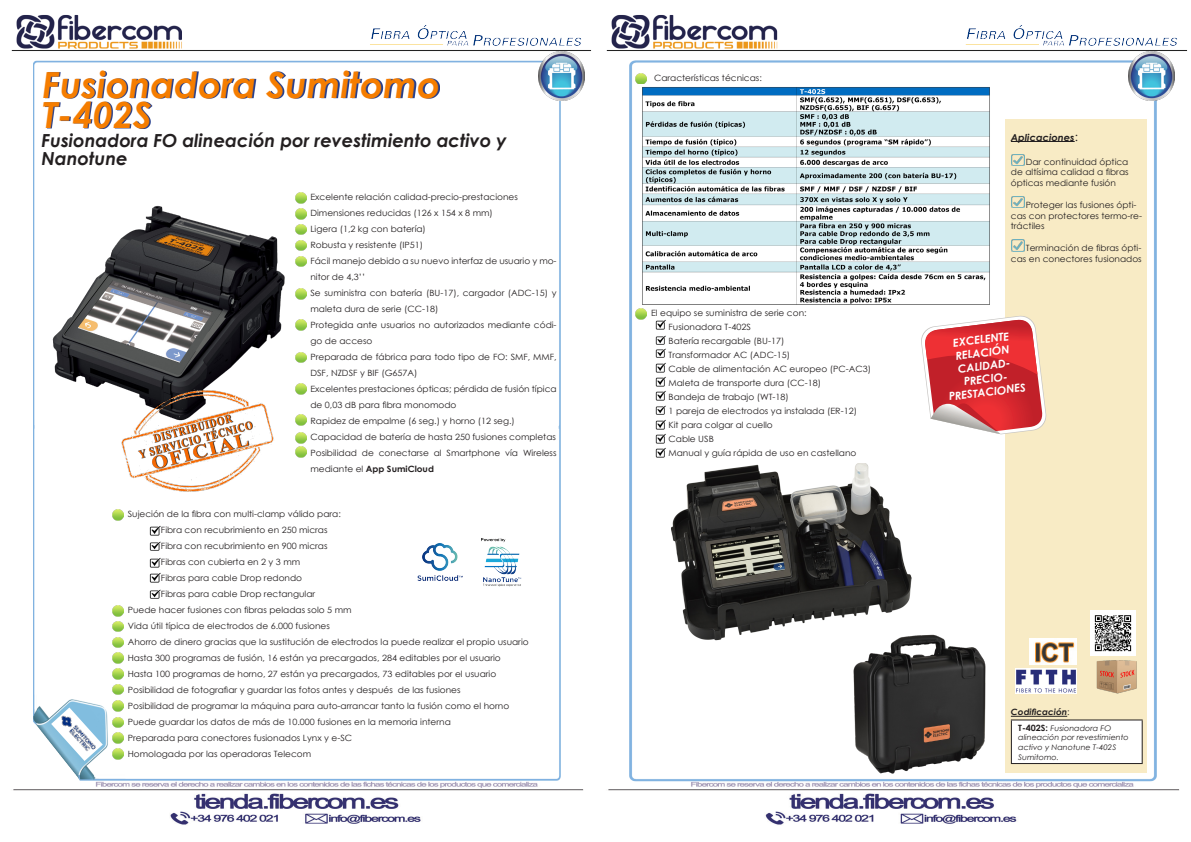
<style>
.page{position:relative;width:1191px;height:842px;background:#fff}
.page>*{position:absolute;margin:0;border:0;box-sizing:border-box;transform-origin:0 0}
.t1{font:italic 700 36px "Century Gothic";color:#f57d00}
.t2{font:italic 700 18px/18px "Century Gothic";color:#231f20}
.t3{font:italic 700 11px "Century Gothic";color:#fff}
.t4{font:italic 700 9.6px "Century Gothic";color:#231f20;scale:1.04 1}
.t5{font:8.6px/16px "Century Gothic";color:#231f20;scale:1.04 1}
.t6{font:italic 700 8.6px "Century Gothic";color:#231f20;scale:1.04 1}
.t7{font:italic 7.7px/9.6px "Century Gothic";color:#231f20;scale:1.04 1}
.s1{font-weight:700}
.s2{font-weight:400;font-style:normal;font-size:11.5px}
.s3{font-weight:400;font-style:normal}
.s4{font-weight:700;font-style:normal;font-size:8.6px}
</style>
<div class="page">
<img style="left:11px;top:15px;width:1177px;height:37px">
<img style="left:13px;top:786px;width:1167px;height:39px">
<img style="left:34px;top:60px;width:533px;height:765px">
<img style="left:629px;top:60px;width:529px;height:726px">
<svg style="left:45px;top:71px;width:394px;height:58px"></svg>
<img style="left:538px;top:52px;width:46px;height:48px">
<img style="left:1128px;top:52px;width:46px;height:48px">
<div style="left:1005px;top:119px;width:142px;height:653px;background:#f8ebc5"></div>
<hr style="left:1011px;top:141px;width:63px;height:1px;background:#231f20">
<hr style="left:1011px;top:716px;width:56px;height:1px;background:#231f20">
<div style="left:1011px;top:720px;width:131px;height:43px;background:#fff"></div>
<hr style="left:1011px;top:719px;width:131px;height:1px;background:#231f20">
<hr style="left:1011px;top:720px;width:1px;height:43px;background:#231f20">
<hr style="left:1141px;top:720px;width:1px;height:43px;background:#231f20">
<hr style="left:1011px;top:763px;width:131px;height:1px;background:#231f20">
<svg style="left:635px;top:73px;width:11px;height:11px"></svg>
<img style="left:1096px;top:660px;width:41px;height:34px">
<svg style="left:304px;top:193px;width:2px;height:74px"></svg>
<svg style="left:304px;top:288px;width:2px;height:11px"></svg>
<svg style="left:304px;top:320px;width:2px;height:11px"></svg>
<svg style="left:304px;top:352px;width:2px;height:11px"></svg>
<svg style="left:304px;top:384px;width:2px;height:10px"></svg>
<svg style="left:304px;top:415px;width:2px;height:10px"></svg>
<svg style="left:112px;top:510px;width:11px;height:10px"></svg>
<svg style="left:112px;top:717px;width:11px;height:26px"></svg>
<svg style="left:112px;top:749px;width:11px;height:10px"></svg>
<svg style="left:635px;top:309px;width:11px;height:11px"></svg>
<svg style="left:1011px;top:154px;width:13px;height:12px"></svg>
<svg style="left:1011px;top:196px;width:13px;height:12px"></svg>
<svg style="left:1011px;top:240px;width:13px;height:12px"></svg>
<img style="left:33px;top:190px;width:271px;height:241px">
<img style="left:120px;top:389px;width:156px;height:104px">
<svg style="left:112px;top:606px;width:11px;height:105px"></svg>
<svg style="left:150px;top:524px;width:12px;height:76px"></svg>
<img style="left:1015px;top:668px;width:61px;height:26px">
<img style="left:1029px;top:639px;width:47px;height:26px">
<img style="left:639px;top:85px;width:354px;height:221px">
<img style="left:635px;top:463px;width:310px;height:182px">
<img style="left:845px;top:629px;width:156px;height:149px">
<svg style="left:920px;top:315px;width:127px;height:119px"></svg>
<svg style="left:51px;top:707px;width:52px;height:54px"></svg>
<img style="left:55px;top:711px;width:44px;height:46px">
<svg style="left:655px;top:319px;width:12px;height:139px"></svg>
<svg style="left:296px;top:433px;width:10px;height:25px"></svg>
<img style="left:413px;top:538px;width:52px;height:45px">
<img style="left:479px;top:535px;width:46px;height:55px">
<img style="left:1090px;top:610px;width:45px;height:45px">
<p class="t1" style="left:42px;top:58px;width:399px">Fusionadora Sumitomo</p>
<p class="t1" style="left:42px;top:88px;width:111px">T-402S</p>
<p class="t2" style="left:42px;top:131px;width:467px">Fusionadora FO alineación por revestimiento activo y<br>Nanotune</p>
<p class="t5" style="left:310px;top:188px;width:201px">Excelente relación calidad-precio-prestaciones</p>
<p class="t5" style="left:310px;top:204px;width:177px">Dimensiones reducidas (126 x 154 x 8 mm)</p>
<p class="t5" style="left:310px;top:220px;width:112px">Ligera (1,2 kg con batería)</p>
<p class="t5" style="left:310px;top:236px;width:110px">Robusta y resistente (IP51)</p>
<p class="t5" style="left:310px;top:252px;width:238px">Fácil manejo debido a su nuevo interfaz de usuario y mo&shy;nitor de 4,3’’</p>
<p class="t5" style="left:310px;top:284px;width:238px">Se suministra con batería (BU-17), cargador (ADC-15) y maleta dura de serie (CC-18)</p>
<p class="t5" style="left:310px;top:316px;width:238px">Protegida ante usuarios no autorizados mediante códi&shy;go de acceso</p>
<p class="t5" style="left:310px;top:348px;width:238px">Preparada de fábrica para todo tipo de FO: SMF, MMF,<br>DSF, NZDSF y BIF (G657A)</p>
<p class="t5" style="left:310px;top:380px;width:238px">Excelentes prestaciones ópticas; pérdida de fusión típica de 0,03 dB para fibra monomodo</p>
<p class="t5" style="left:310px;top:412px;width:198px">Rapidez de empalme (6 seg.) y horno (12 seg.)</p>
<p class="t5" style="left:310px;top:428px;width:237px">Capacidad de batería de hasta 250 fusiones completas</p>
<p class="t5" style="left:310px;top:444px;width:238px">Posibilidad de conectarse al Smartphone vía Wireless mediante el <span class="s1">App SumiCloud</span></p>
<p class="t5" style="left:128px;top:505px;width:206px">Sujeción de la fibra con multi-clamp válido para:</p>
<p class="t5" style="left:161px;top:521px;width:162px">Fibra con recubrimiento en 250 micras</p>
<p class="t5" style="left:161px;top:537px;width:162px">Fibra con recubrimiento en 900 micras</p>
<p class="t5" style="left:161px;top:553px;width:135px">Fibras con cubierta en 2 y 3 mm</p>
<p class="t5" style="left:161px;top:569px;width:137px">Fibras para cable Drop redondo</p>
<p class="t5" style="left:161px;top:585px;width:150px">Fibras para cable Drop rectangular</p>
<p class="t5" style="left:128px;top:601px;width:217px">Puede hacer fusiones con fibras peladas solo 5 mm</p>
<p class="t5" style="left:128px;top:617px;width:196px">Vida útil típica de electrodos de 6.000 fusiones</p>
<p class="t5" style="left:128px;top:633px;width:387px">Ahorro de dinero gracias que la sustitución de electrodos la puede realizar el propio usuario</p>
<p class="t5" style="left:128px;top:649px;width:360px">Hasta 300 programas de fusión, 16 están ya precargados, 284 editables por el usuario</p>
<p class="t5" style="left:128px;top:665px;width:356px">Hasta 100 programas de horno, 27 están ya precargados, 73 editables por el usuario</p>
<p class="t5" style="left:128px;top:681px;width:321px">Posibilidad de fotografiar y guardar las fotos antes y después de las fusiones</p>
<p class="t5" style="left:128px;top:697px;width:368px">Posibilidad de programar la máquina para auto-arrancar tanto la fusión como el horno</p>
<p class="t5" style="left:128px;top:713px;width:312px">Puede guardar los datos de más de 10.000 fusiones en la memoria interna</p>
<p class="t5" style="left:128px;top:729px;width:217px">Preparada para conectores fusionados Lynx y e-SC</p>
<p class="t5" style="left:128px;top:745px;width:178px">Homologada por las operadoras Telecom</p>
<p class="t5" style="left:654px;top:69px;width:105px">Características técnicas:</p>
<p class="t5" style="left:651px;top:304px;width:151px">El equipo se suministra de serie con:</p>
<p class="t5" style="left:668px;top:318px;width:81px">Fusionadora T-402S</p>
<p class="t5" style="left:668px;top:332px;width:113px">Batería recargable (BU-17)</p>
<p class="t5" style="left:668px;top:346px;width:119px">Transformador AC (ADC-15)</p>
<p class="t5" style="left:668px;top:360px;width:196px">Cable de alimentación AC europeo (PC-AC3)</p>
<p class="t5" style="left:668px;top:374px;width:148px">Maleta de transporte dura (CC-18)</p>
<p class="t5" style="left:668px;top:388px;width:117px">Bandeja de trabajo (WT-18)</p>
<p class="t5" style="left:668px;top:402px;width:183px">1 pareja de electrodos ya instalada (ER-12)</p>
<p class="t5" style="left:668px;top:416px;width:102px">Kit para colgar al cuello</p>
<p class="t5" style="left:668px;top:430px;width:45px">Cable USB</p>
<p class="t5" style="left:668px;top:444px;width:182px">Manual y guía rápida de uso en castellano</p>
<p class="t4" style="left:1011px;top:130px;width:66px">Aplicaciones<span class="s2">:</span></p>
<p class="t5" style="left:1011px;top:156px;width:115px;line-height:10.8px;text-align:justify;text-indent:15px">Dar continuidad óptica de altísima calidad a fibras ópticas mediante fusión</p>
<p class="t5" style="left:1011px;top:199px;width:128px;line-height:10.8px;text-indent:15px">Proteger las fusiones ópti&shy;cas con protectores termo-re&shy;tráctiles</p>
<p class="t5" style="left:1011px;top:242px;width:127px;line-height:10.8px;text-align:right">Terminación de fibras ópti&shy;cas en conectores fusionados</p>
<p class="t3" style="left:951px;top:334px;width:58px;rotate:-7deg">EXCELENTE</p>
<p class="t3" style="left:954px;top:347px;width:56px;rotate:-7deg">RELACIÓN</p>
<p class="t3" style="left:957px;top:360px;width:55px;rotate:-7deg">CALIDAD-</p>
<p class="t3" style="left:963px;top:373px;width:46px;rotate:-7deg">PRECIO-</p>
<p class="t3" style="left:948px;top:388px;width:79px;rotate:-7deg">PRESTACIONES</p>
<p class="t6" style="left:1011px;top:706px;width:58px">Codificación<span class="s3">:</span></p>
<p class="t7" style="left:1018px;top:723px;width:108px"><span class="s4">T-402S:</span> Fusionadora FO alineación por revestimiento activo y Nanotune T-402S</p>
<p class="t7" style="left:1018px;top:752px;width:41px">Sumitomo.</p>
</div>
